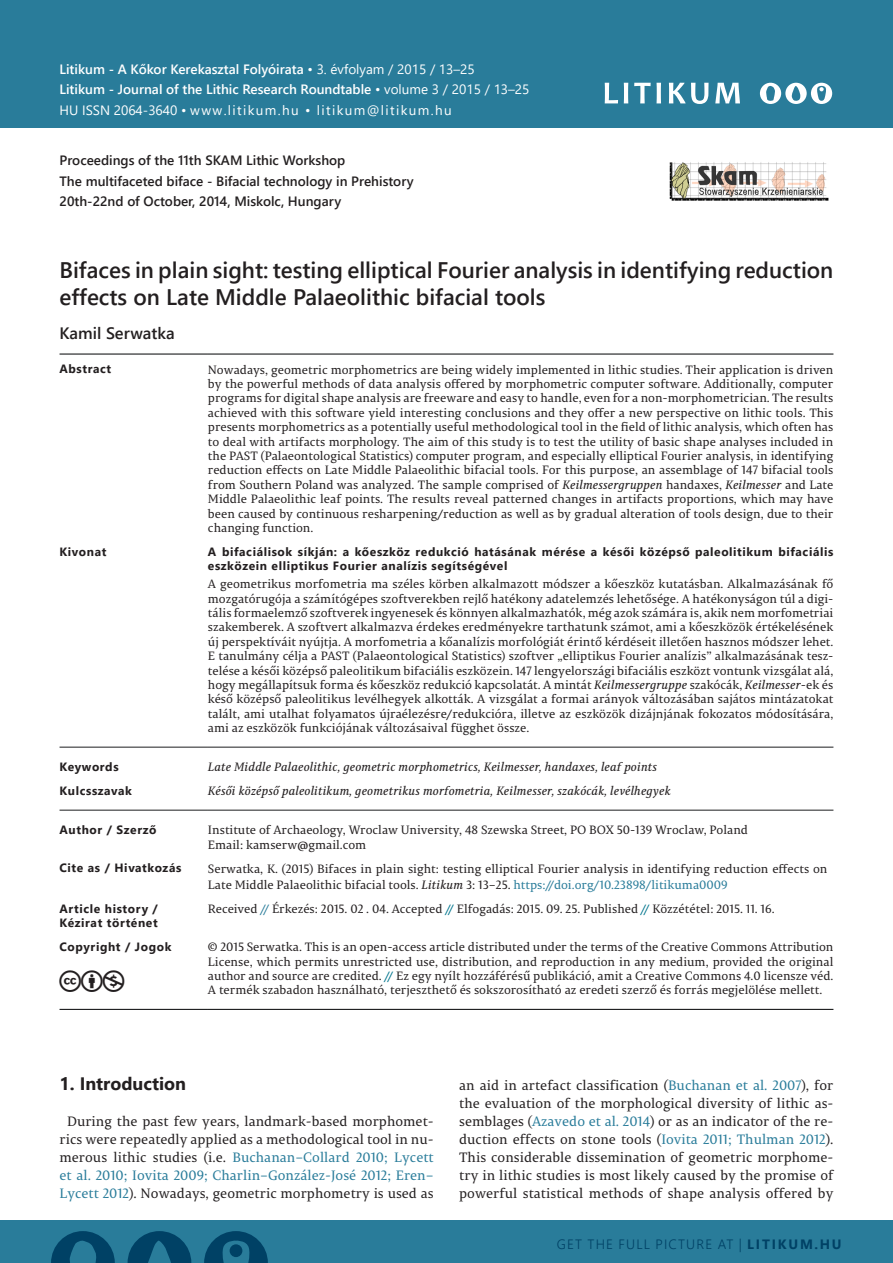
<style>
.page{position:relative;width:893px;height:1263px;background:#fff}
.page>*{position:absolute;margin:0;border:0;box-sizing:border-box;transform-origin:0 0}
.infodoboz_alap{font:27px "CC Icons";color:#231f20}
.infodoboz_alap-2{font:600 22.5px/27px "Segoe UI";color:#231f20}
.torzsszoveg_cimsor_n{font:18px "Segoe UI Bold 2";color:#231f20}
.infodoboz_alap-3{font:16.5px "Segoe UI Semibold 2";color:#231f20}
.torzsszoveg_alap{font:13.5px/18px "Permian Serif Typeface";color:#231f20;text-align:center}
.t1{font:13.5px/20.4px "Segoe UI Semibold 2";color:#231f20}
.fejlec_cimlap{font:13.5px "Segoe UI Semibold 2";color:#fff}
.fejlec_cimlap-2{font:600 13.5px "Segoe UI";color:#fff}
.fejlec_cimlap-3{font:13.5px "Segoe UI2";letter-spacing:.1em;color:#fff}
.t2{font:300 13.5px "Segoe UI";letter-spacing:.085em;color:#004165}
.infodoboz_alap-4{font:12px/14.4px "Permian Serif Typeface";color:#231f20;text-align:justify}
.infodoboz_alap-5{font:12px/14.4px "Segoe UI Bold 2";letter-spacing:.05em;color:#231f20}
.infodoboz_alap-6{font:italic 12px "Permian Serif Typeface";color:#231f20}
.s1{font-family:"Segoe UI2";font-weight:400}
.s2{font-family:"Segoe UI2"}
.s3{font-family:"Segoe UI Semibold 2";font-weight:400}
.s4{font-style:italic}
.s5{color:#297c9a}
.s6{color:#00758d}
.s7{font-weight:700}
</style>
<div class="page">
<img style="left:669px;top:162px;width:160px;height:39px">
<div style="left:0;top:0;width:893px;height:128px;background:#297c9a"></div>
<div style="left:0;top:1220px;width:893px;height:43px;background:#297c9a"></div>
<div style="left:760px;top:83px;width:21px;height:21px;background:#fff;border-radius:50%"></div>
<svg style="left:785px;top:83px;width:22px;height:21px"></svg>
<div style="left:811px;top:83px;width:21px;height:21px;background:#fff;border-radius:50%"></div>
<svg style="left:817px;top:82px;width:12px;height:19px"></svg>
<svg style="left:781px;top:82px;width:26px;height:19px"></svg>
<svg style="left:766px;top:86px;width:9px;height:15px"></svg>
<svg style="left:605px;top:83px;width:13px;height:20px"></svg>
<svg style="left:624px;top:83px;width:4px;height:20px"></svg>
<svg style="left:634px;top:82px;width:126px;height:22px"></svg>
<svg style="left:204px;top:1231px;width:64px;height:32px"></svg>
<div style="left:230px;top:1244px;width:12px;height:13px;background:#004165;border-radius:50%"></div>
<svg style="left:128px;top:1231px;width:63px;height:32px"></svg>
<svg style="left:51px;top:1231px;width:64px;height:32px"></svg>
<hr style="left:60px;top:353px;width:148px;height:2px;background:#1d1e1f">
<hr style="left:208px;top:353px;width:625px;height:2px;background:#1d1e1f">
<hr style="left:60px;top:747px;width:148px;height:1px;background:#1d1e1f">
<hr style="left:208px;top:747px;width:625px;height:1px;background:#1d1e1f">
<hr style="left:60px;top:1009px;width:148px;height:1px;background:#1d1e1f">
<hr style="left:208px;top:1009px;width:625px;height:1px;background:#1d1e1f">
<hr style="left:60px;top:810px;width:148px;height:1px;background:#1d1e1f">
<hr style="left:208px;top:810px;width:625px;height:1px;background:#1d1e1f">
<p class="fejlec_cimlap-2" style="left:60px;top:56px;width:417px">Litikum - A Kőkor Kerekasztal Folyóirata <span class="s1">• 3. évfolyam / 2015 / 13–25</span></p>
<p class="fejlec_cimlap" style="left:60px;top:77px;width:471px">Litikum - Journal of the Lithic Research Roundtable <span class="s2">• volume 3 / 2015 / 13–25</span></p>
<p class="fejlec_cimlap-3" style="left:60px;top:97px;width:394px">HU ISSN 2064-3640 • www.litikum.hu • litikum@litikum.hu</p>
<p class="t1" style="left:60px;top:149px;width:356px">Proceedings of the 11th SKAM Lithic Workshop<br>The multifaceted biface - Bifacial technology in Prehistory<br>20th-22nd of October, 2014, Miskolc, Hungary</p>
<p class="infodoboz_alap-2" style="left:60px;top:254px;width:775px">Bifaces in plain sight: testing elliptical Fourier analysis in identifying reduction <span class="s3">effects on Late Middle Palaeolithic bifacial tools</span></p>
<p class="infodoboz_alap-3" style="left:60px;top:318px;width:117px">Kamil Serwatka</p>
<p class="infodoboz_alap-5" style="left:60px;top:361px;width:53px">Abstract</p>
<p class="infodoboz_alap-4" style="left:208px;top:361px;width:627px">Nowadays, geometric morphometrics are being widely implemented in lithic studies. Their application is driven by the powerful methods of data analysis offered by morphometric computer software. Additionally, computer programs for digital shape analysis are freeware and easy to handle, even for a non-morphometrician. The results achieved with this software yield interesting conclusions and they offer a new perspective on lithic tools. This presents morphometrics as a potentially useful methodological tool in the field of lithic analysis, which often has to deal with artifacts morphology. The aim of this study is to test the utility of basic shape analyses included in the PAST (Palaeontological Statistics) computer program, and especially elliptical Fourier analysis, in identifying reduction effects on Late Middle Palaeolithic bifacial tools. For this purpose, an assemblage of 147 bifacial tools from Southern Poland was analyzed. The sample comprised of <span class="s4">Keilmessergruppen</span> handaxes, <span class="s4">Keilmesser</span> and Late Middle Palaeolithic leaf points. The results reveal patterned changes in artifacts proportions, which may have been caused by continuous resharpening/reduction as well as by gradual alteration of tools design, due to their changing function.</p>
<p class="infodoboz_alap-5" style="left:60px;top:543px;width:48px">Kivonat</p>
<p class="infodoboz_alap-5" style="left:208px;top:543px;width:627px">A bifaciálisok síkján: a kőeszköz redukció hatásának mérése a késői középső paleolitikum bifaciális eszközein elliptikus Fourier analízis segítségével</p>
<p class="infodoboz_alap-4" style="left:208px;top:576px;width:627px">A geometrikus morfometria ma széles körben alkalmazott módszer a kőeszköz kutatásban. Alkalmazásának fő mozgatórugója a számítógépes szoftverekben rejlő hatékony adatelemzés lehetősége. A hatékonyságon túl a digi&shy;tális formaelemző szoftverek ingyenesek és könnyen alkalmazhatók, még azok számára is, akik nem morfometriai szakemberek. A szoftvert alkalmazva érdekes eredményekre tarthatunk számot, ami a kőeszközök értékelésének új perspektíváit nyújtja. A morfometria a kőanalízis morfológiát érintő kérdéseit illetően hasznos módszer lehet.<br>E tanulmány célja a PAST (Palaeontological Statistics) szoftver „elliptikus Fourier analízis” alkalmazásának tesz&shy;telése a késői középső paleolitikum bifaciális eszközein. 147 lengyelországi bifaciális eszközt vontunk vizsgálat alá, hogy megállapítsuk forma és kőeszköz redukció kapcsolatát. A mintát <span class="s4">Keilmessergruppe</span> szakócák, <span class="s4">Keilmesser</span>-ek és késő középső paleolitikus levélhegyek alkották. A vizsgálat a formai arányok változásában sajátos mintázatokat talált, ami utalhat folyamatos újraélezésre/redukcióra, illetve az eszközök dizájnjának fokozatos módosítására, ami az eszközök funkciójának változásaival függhet össze.</p>
<p class="infodoboz_alap-5" style="left:60px;top:758px;width:61px">Keywords</p>
<p class="infodoboz_alap-6" style="left:208px;top:758px;width:451px">Late Middle Palaeolithic, geometric morphometrics, Keilmesser, handaxes, leaf points</p>
<p class="infodoboz_alap-5" style="left:60px;top:782px;width:74px">Kulcsszavak</p>
<p class="infodoboz_alap-6" style="left:208px;top:782px;width:464px">Késői középső paleolitikum, geometrikus morfometria, Keilmesser, szakócák, levélhegyek</p>
<p class="infodoboz_alap-5" style="left:60px;top:821px;width:99px">Author / Szerző</p>
<p class="infodoboz_alap-4" style="left:208px;top:822px;width:542px">Institute of Archaeology, Wroclaw University, 48 Szewska Street, PO BOX 50-139 Wroclaw, Poland<br>Email: kamserw@gmail.com</p>
<p class="infodoboz_alap-5" style="left:60px;top:860px;width:123px">Cite as / Hivatkozás</p>
<p class="infodoboz_alap-4" style="left:208px;top:859px;width:621px;line-height:16.5px">Serwatka, K. (2015) Bifaces in plain sight: testing elliptical Fourier analysis in identifying reduction effects on<br>Late Middle Palaeolithic bifacial tools. <span class="s4">Litikum</span> 3: 13–25. <span class="s5">https://doi.org/10.23898/litikuma0009</span></p>
<p class="infodoboz_alap-5" style="left:60px;top:900px;width:100px">Article history /<br>Kézirat történet</p>
<p class="infodoboz_alap-4" style="left:208px;top:901px;width:568px">Received <span class="s5">//</span> Érkezés: 2015. 02 . 04. Accepted <span class="s6">//</span> Elfogadás: 2015. 09. 25. Published <span class="s6">//</span> Közzététel: 2015. 11. 16.</p>
<p class="infodoboz_alap-5" style="left:60px;top:938px;width:113px">Copyright / Jogok</p>
<p class="infodoboz_alap" style="left:103px;top:967px;width:23px">■</p>
<p class="infodoboz_alap-4" style="left:208px;top:939px;width:627px">© 2015 Serwatka. This is an open-access article distributed under the terms of the Creative Commons Attribution License, which permits unrestricted use, distribution, and reproduction in any medium, provided the original author and source are credited. <span class="s6">//</span> Ez egy nyílt hozzáférésű publikáció, amit a Creative Commons 4.0 licensze véd.<br>A termék szabadon használható, terjeszthető és sokszorosítható az eredeti szerző és forrás megjelölése mellett.</p>
<p class="torzsszoveg_cimsor_n" style="left:60px;top:1066px;width:128px">1. Introduction</p>
<p class="torzsszoveg_alap" style="left:60px;top:1111px;width:376px">During the past few years, landmark-based morphomet&shy;rics were repeatedly applied as a methodological tool in nu&shy;merous lithic studies (i.e. <span class="s5">Buchanan–Collard 2010; Lycett et al. 2010; Iovita 2009; Charlin–González-José 2012; Eren– Lycett 2012</span>). Nowadays, geometric morphometry is used as</p>
<p class="torzsszoveg_alap" style="left:459px;top:1075px;width:376px;text-align:justify">an aid in artefact classification (<span class="s5">Buchanan et al. 2007</span>), for the evaluation of the morphological diversity of lithic as&shy;semblages (<span class="s5">Azavedo et al. 2014</span>) or as an indicator of the re&shy;duction effects on stone tools (<span class="s5">Iovita 2011; Thulman 2012</span>).<br>This considerable dissemination of geometric morphome&shy;try in lithic studies is most likely caused by the promise of powerful statistical methods of shape analysis offered by</p>
<p class="t2" style="left:557px;top:1231px;width:286px">GET THE FULL PICTURE AT | <span class="s7">LITIKUM.HU</span></p>
</div>
